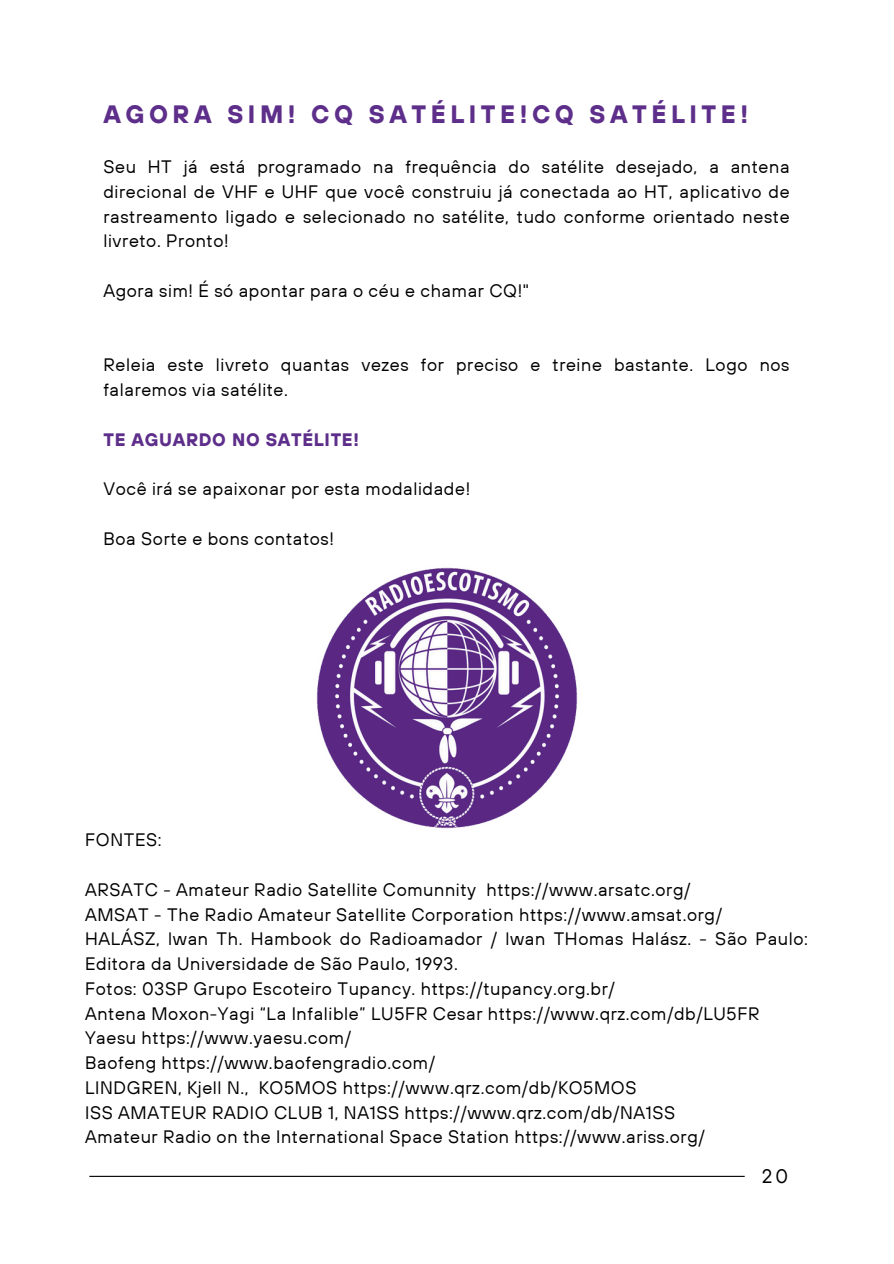
<style>
.page{position:relative;width:894px;height:1264px;background:#fff}
.page>*{position:absolute;margin:0;border:0;box-sizing:border-box;transform-origin:0 0}
.t1{font:700 25.05px "TT Hoves";letter-spacing:.18em;color:#5d2e8a}
.t2{font:19.5px "TT Hoves";color:#000}
.t3{font:18px/24.8px "TT Hoves";letter-spacing:.035em;color:#000}
.t4{font:700 18px "TT Hoves";letter-spacing:.035em;color:#5d2e8a}
</style>
<div class="page">
<hr style="left:89px;top:1175px;width:655px;height:1px;background:#000">
<img style="left:316px;top:567px;width:262px;height:262px">
<p class="t1" style="left:103px;top:97px;width:646px">AGORA SIM! CQ SATÉLITE!CQ SATÉLITE!</p>
<p class="t3" style="left:103px;top:154px;width:687px;text-align:justify">Seu HT já está programado na frequência do satélite desejado, a antena direcional de VHF e UHF que você construiu já conectada ao HT, aplicativo de rastreamento ligado e selecionado no satélite, tudo conforme orientado neste livreto. Pronto!</p>
<p class="t3" style="left:103px;top:278px;width:427px">Agora sim! É só apontar para o céu e chamar CQ!"</p>
<p class="t3" style="left:103px;top:352px;width:687px">Releia este livreto quantas vezes for preciso e treine bastante. Logo nos falaremos via satélite.</p>
<h2 class="t4" style="left:103px;top:427px;width:257px">TE AGUARDO NO SATÉLITE!</h2>
<p class="t3" style="left:103px;top:476px;width:368px">Você irá se apaixonar por esta modalidade!</p>
<p class="t3" style="left:103px;top:525px;width:232px">Boa Sorte e bons contatos!</p>
<p class="t3" style="left:85px;top:827px;width:78px">FONTES:</p>
<p class="t3" style="left:85px;top:876px;width:606px">ARSATC - Amateur Radio Satellite Comunnity https://www.arsatc.org/</p>
<p class="t3" style="left:85px;top:901px;width:638px">AMSAT - The Radio Amateur Satellite Corporation https://www.amsat.org/</p>
<p class="t3" style="left:85px;top:926px;width:724px">HALÁSZ, lwan Th. Hambook do Radioamador / lwan THomas Halász. - São Paulo:<br>Editora da Universidade de São Paulo, 1993.</p>
<p class="t3" style="left:85px;top:975px;width:531px">Fotos: 03SP Grupo Escoteiro Tupancy. https://tupancy.org.br/</p>
<p class="t3" style="left:85px;top:1000px;width:676px">Antena Moxon-Yagi “La Infalible” LU5FR Cesar https://www.qrz.com/db/LU5FR</p>
<p class="t3" style="left:85px;top:1025px;width:267px">Yaesu https://www.yaesu.com/</p>
<p class="t3" style="left:85px;top:1050px;width:351px">Baofeng https://www.baofengradio.com/</p>
<p class="t3" style="left:85px;top:1074px;width:552px">LINDGREN, Kjell N., KO5MOS https://www.qrz.com/db/KO5MOS</p>
<p class="t3" style="left:85px;top:1099px;width:591px">ISS AMATEUR RADIO CLUB 1, NA1SS https://www.qrz.com/db/NA1SS</p>
<p class="t3" style="left:85px;top:1124px;width:621px">Amateur Radio on the International Space Station https://www.ariss.org/</p>
<h1 class="t2" style="left:761px;top:1163px;width:28px">20</h1>
</div>
